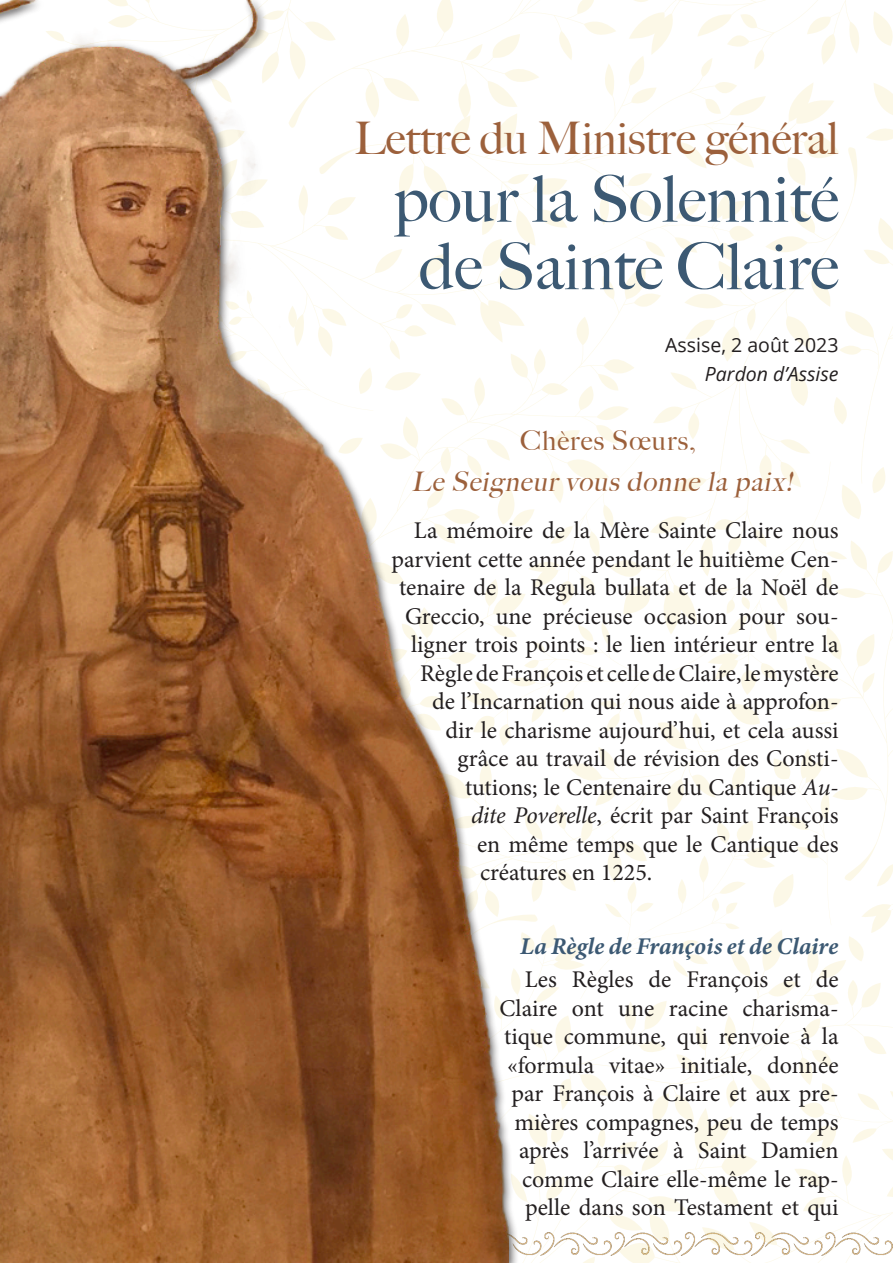
<style>
.page{position:relative;width:893px;height:1263px;background:#fff}
.page>*{position:absolute;margin:0;border:0;box-sizing:border-box;transform-origin:0 0}
.t1{font:500 64.5px "Big Caslon";color:#3c5973}
.t2{font:500 45px "Big Caslon";color:#9c603b}
.t3{font:italic 500 27px "Big Caslon";color:#9c603b}
.t4{font:500 27px "Big Caslon";letter-spacing:.04em;color:#9c603b}
.t5{font:24px/28.5px "Minion Pro";color:#231f20;text-align:right}
.t6{font:italic 24px "Minion Variable Concept";color:#3c5973}
.t7{font:19.5px "Open Sans";color:#231f20}
.t8{font:italic 19.5px "Open Sans";color:#231f20}
.s1{font-style:italic}
</style>
<div class="page">
<svg style="left:519px;top:0;width:374px;height:1263px"></svg>
<div style="left:0;top:0;width:519px;height:1263px;background:#231f20;opacity:.75"></div>
<img style="left:0;top:0;width:508px;height:1263px">
<p class="t2" style="left:354px;top:101px;width:486px">Lettre du Ministre général</p>
<p class="t1" style="left:394px;top:146px;width:446px">pour la Solennité</p>
<p class="t1" style="left:419px;top:213px;width:421px">de Sainte Claire</p>
<p class="t7" style="left:665px;top:332px;width:175px">Assise, 2 août 2023</p>
<p class="t8" style="left:705px;top:361px;width:135px">Pardon d’Assise</p>
<p class="t4" style="left:520px;top:418px;width:177px">Chères Sœurs,</p>
<p class="t3" style="left:411px;top:459px;width:391px">Le Seigneurvousdonne la paix!</p>
<p class="t5" style="left:414px;top:517px;width:426px">La mémoire de la Mère Sainte Claire nous</p>
<p class="t5" style="left:391px;top:545px;width:449px">parvient cette année pendant le huitième Cen-</p>
<p class="t5" style="left:399px;top:574px;width:441px">tenaire de la Regula bullata et de la Noël de</p>
<p class="t5" style="left:405px;top:602px;width:435px">Greccio, une précieuse occasion pour sou-</p>
<p class="t5" style="left:411px;top:631px;width:429px">ligner trois points : le lien intérieur entre la</p>
<p class="t5" style="left:420px;top:659px;width:420px">Règle de François et celle de Claire, le mystère</p>
<p class="t5" style="left:432px;top:688px;width:408px">de l’Incarnation qui nous aide à approfon-</p>
<p class="t5" style="left:445px;top:716px;width:395px">dir le charisme aujourd’hui, et cela aussi</p>
<p class="t5" style="left:457px;top:745px;width:383px">grâce au travail de révision des Consti-</p>
<p class="t5" style="left:465px;top:773px;width:375px">tutions; le Centenaire du Cantique <span class="s1">Au-</span></p>
<p class="t5" style="left:471px;top:802px;width:369px"><span class="s1">dite Poverelle</span>, écrit par Saint François</p>
<p class="t5" style="left:477px;top:830px;width:363px">en même temps que le Cantique des</p>
<p class="t5" style="left:480px;top:859px;width:174px">créatures en 1225.</p>
<p class="t6" style="left:520px;top:930px;width:320px">La Règle de François et de Claire</p>
<p class="t5" style="left:499px;top:965px;width:341px">Les Règles de François et de<br>Claire ont une racine charisma&shy;tique commune, qui renvoie à la «formula vitae» initiale, donnée par François à Claire et aux pre&shy;mières compagnes, peu de temps après l’arrivée à Saint Damien comme Claire elle-même le rap&shy;pelle dans son Testament et qui</p>
</div>
